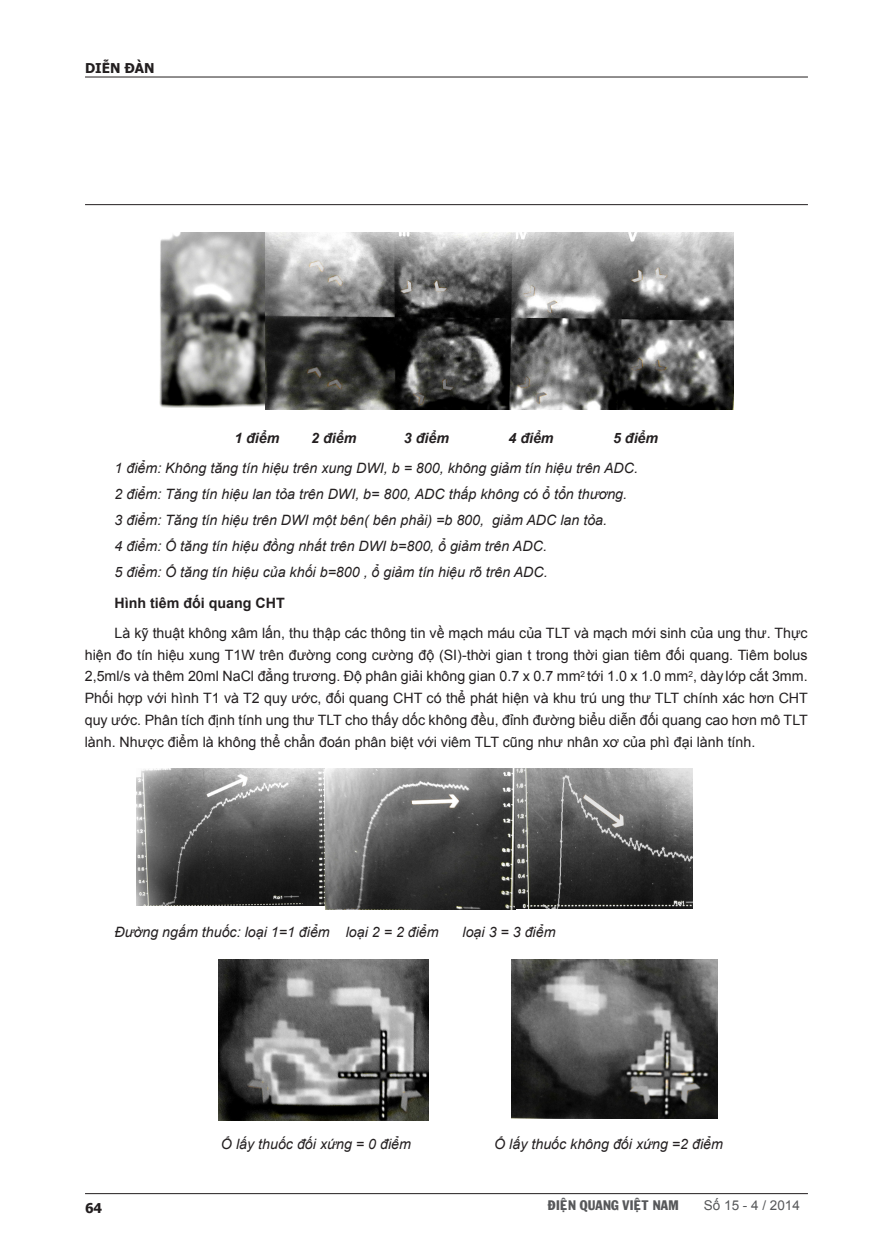
<style>
.page{position:relative;width:893px;height:1255px;background:#fff}
.page>*{position:absolute;margin:0;border:0;box-sizing:border-box;transform-origin:0 0}
.t1{font:14.25px/21.8px "Arial";color:#231f20;text-align:justify}
.t2{font:italic 14.25px "Arial";color:#231f20}
.t3{font:italic 700 14.25px "Arial";color:#231f20}
.t4{font:700 14.25px "Arial";color:#231f20}
.t5{font:13.5px "VNI Franko";color:#57585a}
.t6{font:13.5px "Arial";color:#57585a}
.t7{font:700 13.5px "Tahoma";color:#231f20}
</style>
<div class="page">
<hr style="left:85px;top:1193px;width:723px;height:1px;background:#231f20">
<hr style="left:85px;top:77px;width:723px;height:1px;background:#231f20">
<hr style="left:85px;top:204px;width:723px;height:1px;background:#231f20">
<img style="left:159px;top:232px;width:107px;height:175px">
<img style="left:266px;top:232px;width:467px;height:177px">
<img style="left:136px;top:768px;width:189px;height:137px">
<img style="left:325px;top:768px;width:368px;height:141px">
<img style="left:219px;top:959px;width:209px;height:161px">
<img style="left:511px;top:959px;width:206px;height:158px">
<p class="t7" style="left:85px;top:59px;width:71px">DIỄN ĐÀN</p>
<p class="t3" style="left:234px;top:428px;width:47px">1 điểm</p>
<p class="t3" style="left:311px;top:428px;width:47px">2 điểm</p>
<p class="t3" style="left:404px;top:428px;width:47px">3 điểm</p>
<p class="t3" style="left:508px;top:428px;width:47px">4 điểm</p>
<p class="t3" style="left:613px;top:428px;width:47px">5 điểm</p>
<p class="t2" style="left:115px;top:459px;width:525px">1 điểm: Không tăng tín hiệu trên xung DWI, b = 800, không giảm tín hiệu trên ADC.</p>
<p class="t2" style="left:115px;top:485px;width:514px">2 điểm: Tăng tín hiệu lan tỏa trên DWI, b= 800, ADC thấp không có ổ tổn thương.</p>
<p class="t2" style="left:115px;top:511px;width:494px">3 điểm: Tăng tín hiệu trên DWI một bên( bên phải) =b 800, giảm ADC lan tỏa.</p>
<p class="t2" style="left:115px;top:537px;width:434px">4 điểm: Ổ tăng tín hiệu đồng nhất trên DWI b=800, ổ giảm trên ADC.</p>
<p class="t2" style="left:115px;top:563px;width:435px">5 điểm: Ổ tăng tín hiệu của khối b=800 , ổ giảm tín hiệu rõ trên ADC.</p>
<p class="t4" style="left:115px;top:592px;width:172px">Hình tiêm đối quang CHT</p>
<p class="t1" style="left:85px;top:622px;width:725px;text-indent:30px">Là kỹ thuật không xâm lấn, thu thập các thông tin về mạch máu của TLT và mạch mới sinh của ung thư. Thực hiện đo tín hiệu xung T1W trên đường cong cường độ (SI)-thời gian t trong thời gian tiêm đối quang. Tiêm bolus 2,5ml/s và thêm 20ml NaCl đẳng trương. Độ phân giải không gian 0.7 x 0.7 mm<sup>2</sup> tới 1.0 x 1.0 mm<sup>2</sup>, dày lớp cắt 3mm.<br>Phối hợp với hình T1 và T2 quy ước, đối quang CHT có thể phát hiện và khu trú ung thư TLT chính xác hơn CHT quy ước. Phân tích định tính ung thư TLT cho thấy dốc không đều, đỉnh đường biểu diễn đối quang cao hơn mô TLT lành. Nhược điểm là không thể chẩn đoán phân biệt với viêm TLT cũng như nhân xơ của phì đại lành tính.</p>
<p class="t2" style="left:115px;top:922px;width:326px">Đường ngấm thuốc: loại 1=1 điểm loại 2 = 2 điểm</p>
<p class="t2" style="left:462px;top:922px;width:95px">loại 3 = 3 điểm</p>
<p class="t2" style="left:221px;top:1134px;width:192px">Ổ lấy thuốc đối xứng = 0 điểm</p>
<p class="t2" style="left:494px;top:1134px;width:230px">Ổ lấy thuốc không đối xứng =2 điểm</p>
<p class="t7" style="left:85px;top:1198px;width:19px">64</p>
<p class="t5" style="left:548px;top:1194px;width:132px">ÑIEÄN QUANG VIEÄT NAM</p>
<p class="t6" style="left:704px;top:1195px;width:98px">Số 15 - 4 / 2014</p>
</div>
